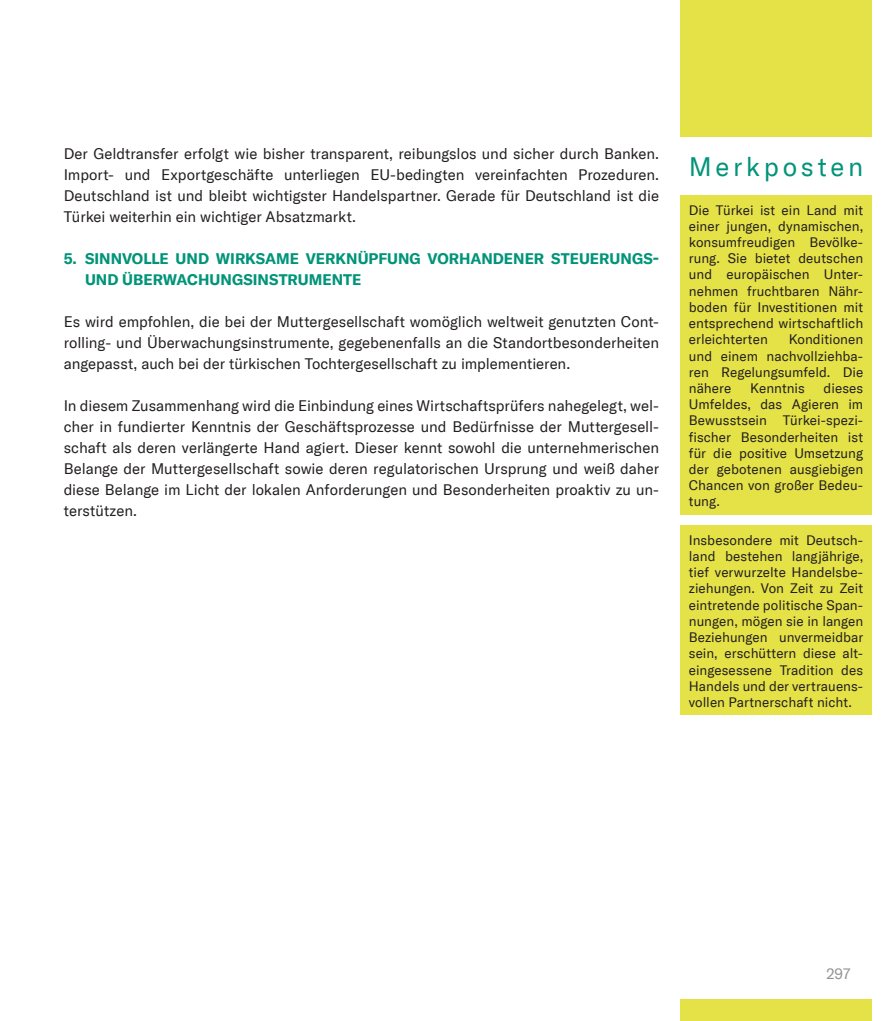
<style>
.page{position:relative;width:893px;height:1021px;background:#fff}
.page>*{position:absolute;margin:0;border:0;box-sizing:border-box;transform-origin:0 0}
.t1{font:26.1px "GT America";letter-spacing:.135em;color:#009479}
.t2{font:15px/21px "GT America";letter-spacing:-.005em;color:#231f20;text-align:justify}
.t3{font:700 15px/21px "GT America";color:#009479}
.t4{font:15px "GT America";color:#939598}
.t5{font:13.5px/16.2px "GT America";color:#231f20;text-align:justify}
</style>
<div class="page">
<div style="left:680px;top:195px;width:192px;height:320px;background:#e5e248"></div>
<div style="left:680px;top:525px;width:192px;height:190px;background:#e5e248"></div>
<div style="left:680px;top:0;width:192px;height:136px;background:#e5e248"></div>
<div style="left:680px;top:999px;width:192px;height:21px;background:#e5e248"></div>
<p class="t2" style="left:64px;top:143px;width:597px">Der Geldtransfer erfolgt wie bisher transparent, reibungslos und sicher durch Banken.<br>Import- und Exportgeschäfte unterliegen EU-bedingten vereinfachten Prozeduren.<br>Deutschland ist und bleibt wichtigster Handelspartner. Gerade für Deutschland ist die Türkei weiterhin ein wichtiger Absatzmarkt.</p>
<p class="t3" style="left:85px;top:248px;width:576px;text-indent:-21px">5. SINNVOLLE UND WIRKSAME VERKNÜPFUNG VORHANDENER STEUERUNGS-<br>UND ÜBERWACHUNGSINSTRUMENTE</p>
<p class="t2" style="left:64px;top:311px;width:597px">Es wird empfohlen, die bei der Muttergesellschaft womöglich weltweit genutzten Cont&shy;rolling- und Überwachungsinstrumente, gegebenenfalls an die Standortbesonderheiten angepasst, auch bei der türkischen Tochtergesellschaft zu implementieren.</p>
<p class="t2" style="left:64px;top:395px;width:597px">In diesem Zusammenhang wird die Einbindung eines Wirtschaftsprüfers nahegelegt, wel&shy;cher in fundierter Kenntnis der Geschäftsprozesse und Bedürfnisse der Muttergesell&shy;schaft als deren verlängerte Hand agiert. Dieser kennt sowohl die unternehmerischen Belange der Muttergesellschaft sowie deren regulatorischen Ursprung und weiß daher diese Belange im Licht der lokalen Anforderungen und Besonderheiten proaktiv zu un&shy;terstützen.</p>
<h1 class="t1" style="left:689px;top:151px;width:176px">Merkposten</h1>
<p class="t5" style="left:689px;top:202px;width:176px">Die Türkei ist ein Land mit einer jungen, dynamischen, konsumfreudigen Bevölke&shy;rung. Sie bietet deutschen und europäischen Unter&shy;nehmen fruchtbaren Nähr&shy;boden für Investitionen mit entsprechend wirtschaftlich erleichterten</p>
<p class="t5" style="left:689px;top:331px;width:176px;text-indent:100px">Konditionen und einem nachvollziehba&shy;ren Regelungsumfeld. Die nähere</p>
<p class="t5" style="left:689px;top:380px;width:176px;text-indent:135px">dieses Umfeldes, das Agieren im Bewusstsein Türkei-spezi&shy;fischer Besonderheiten ist für die positive Umsetzung der gebotenen ausgiebigen Chancen von großer Bedeu&shy;tung.</p>
<p class="t5" style="left:689px;top:532px;width:176px">Insbesondere mit Deutsch&shy;land bestehen langjährige, tief verwurzelte Handelsbe&shy;ziehungen. Von Zeit zu Zeit eintretende politische Span&shy;nungen, mögen sie in langen Beziehungen unvermeidbar sein, erschüttern diese alt&shy;eingesessene Tradition des Handels und der vertrauens&shy;vollen Partnerschaft nicht.</p>
<p class="t5" style="left:750px;top:380px;width:56px">Kenntnis</p>
<p class="t4" style="left:826px;top:964px;width:25px">297</p>
</div>
